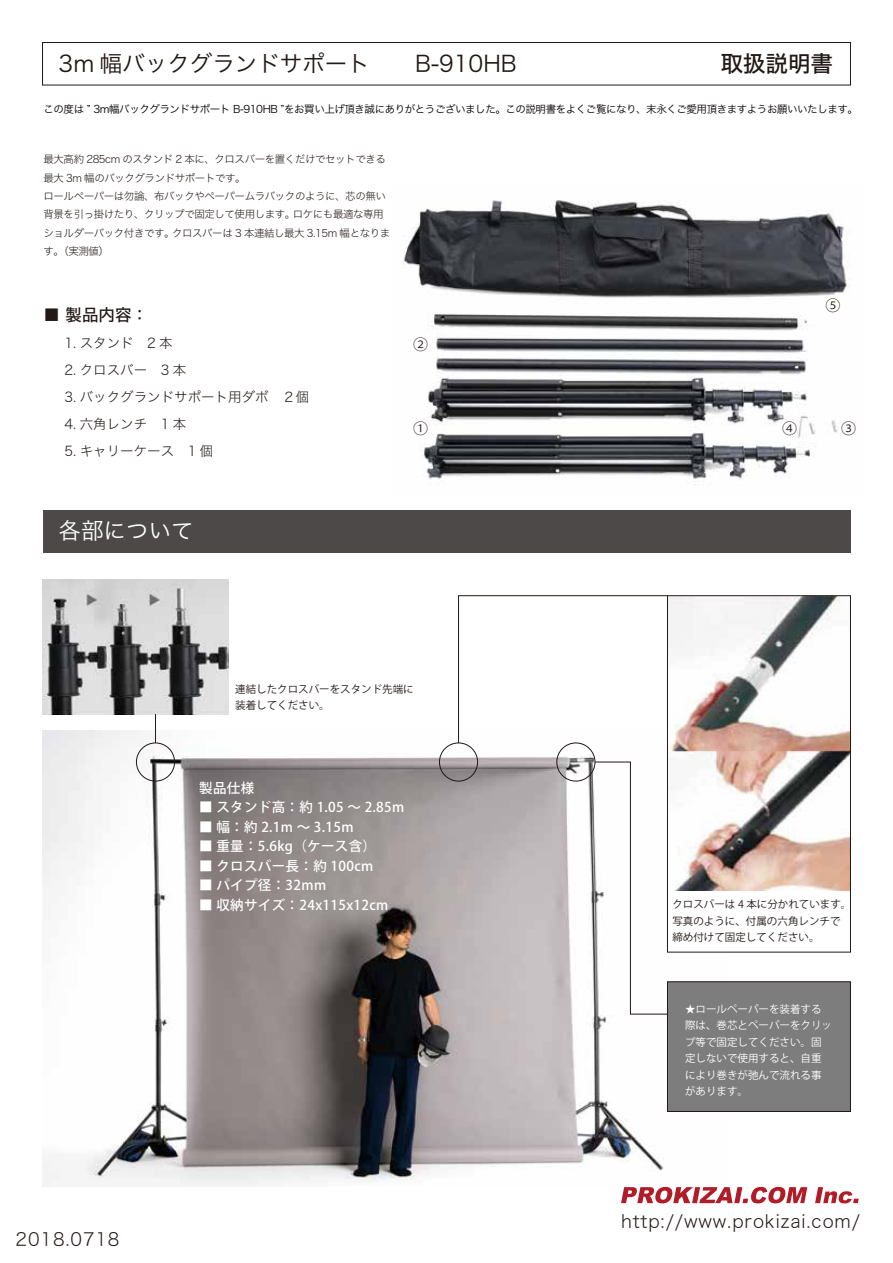
<style>
.page{position:relative;width:893px;height:1263px;background:#fff}
.page>*{position:absolute;margin:0;border:0;box-sizing:border-box;transform-origin:0 0}
.t1{font:22.5px "Hiragino Sans W3";color:#221815}
.t2{font:22.5px "Hiragino Sans W3";color:#fff}
.t3{font:22.5px "Hiragino Sans W5";color:#221815}
.t4{font:18px "Hiragino Sans W2";letter-spacing:.05em;color:#221815}
.t5{font:16.5px "Hiragino Sans W5";color:#221815}
.t6{font:15px "Koz Go Pr 6 N";color:#221815}
.t7{font:500 13.5px "Koz Go Pr 6 N";letter-spacing:.025em;color:#fff}
.t8{font:13.5px "Hiragino Sans W2";color:#221815}
.t9{font:10.5px/18.3px "Hiragino Sans W2";letter-spacing:-.04em;color:#221815}
.t10{font:10.5px "Hira Kaku Pro W3";letter-spacing:-.04em;color:#060001}
.t11{font:10.5px/16.5px "Koz Go Pr 6 N";color:#221815}
.t12{font:10.5px/16.5px "Koz Go Pr 6 N";color:#fff}
</style>
<div class="page">
<img style="left:402px;top:200px;width:448px;height:285px">
<img style="left:43px;top:730px;width:685px;height:457px">
<img style="left:669px;top:597px;width:180px;height:293px">
<div style="left:136px;top:742px;width:39px;height:39px;border:1px solid #221815;border-radius:50%"></div>
<img style="left:43px;top:580px;width:186px;height:134px">
<div style="left:667px;top:981px;width:184px;height:131px;background:#7d7d7d;border:1px solid #221815"></div>
<div style="left:43px;top:510px;width:807px;height:43px;background:#4c4948"></div>
<svg style="left:621px;top:1187px;width:186px;height:16px"></svg>
<svg style="left:815px;top:1187px;width:44px;height:16px"></svg>
<div style="left:42px;top:42px;width:809px;height:43px;border:1px solid #221815"></div>
<svg style="left:458px;top:595px;width:209px;height:149px"></svg>
<svg style="left:155px;top:714px;width:1px;height:29px"></svg>
<div style="left:439px;top:742px;width:39px;height:39px;border:1px solid #221815;border-radius:50%"></div>
<svg style="left:594px;top:761px;width:74px;height:254px"></svg>
<div style="left:556px;top:742px;width:39px;height:39px;border:1px solid #221815;border-radius:50%"></div>
<div style="left:667px;top:595px;width:184px;height:357px;border:1px solid #221815"></div>
<h1 class="t1" style="left:59px;top:43px;width:460px">3m 幅バックグランドサポート　　B-910HB</h1>
<h1 class="t3" style="left:720px;top:43px;width:114px">取扱説明書</h1>
<p class="t10" style="left:44px;top:99px;width:816px">この度は ” 3m幅バックグランドサポート B-910HB ”をお買い上げ頂き誠にありがとうございました。この説明書をよくご覧になり、末永くご愛用頂きますようお願いいたします。</p>
<p class="t9" style="left:44px;top:149px;width:348px">最大高約 285cm のスタンド 2 本に、クロスバーを置くだけでセットできる最大 3m 幅のバックグランドサポートです。<br>ロールペーパーは勿論、布バックやペーパームラバックのように、芯の無い背景を引っ掛けたり、クリップで固定して使用します。ロケにも最適な専用ショルダーバック付きです。クロスバーは 3 本連結し最大 3.15m 幅となります。（実測値）</p>
<h3 class="t5" style="left:44px;top:300px;width:106px">■ 製品内容：</h3>
<p class="t8" style="left:64px;top:331px;width:110px">1. スタンド　2 本</p>
<p class="t8" style="left:64px;top:358px;width:123px">2. クロスバー　3 本</p>
<p class="t8" style="left:64px;top:385px;width:246px">3. バックグランドサポート用ダボ　２個</p>
<p class="t8" style="left:64px;top:412px;width:123px">4. 六角レンチ　1 本</p>
<p class="t8" style="left:64px;top:439px;width:150px">5. キャリーケース　1 個</p>
<h1 class="t2" style="left:59px;top:510px;width:136px">各部について</h1>
<h3 class="t6" style="left:413px;top:336px;width:16px">②</h3>
<h3 class="t6" style="left:413px;top:420px;width:16px">①</h3>
<p class="t11" style="left:235px;top:681px;width:180px">連結したクロスバーをスタンド先端に装着してください。</p>
<p class="t7" style="left:199px;top:780px;width:57px">製品仕様</p>
<p class="t7" style="left:199px;top:800px;width:207px">■ スタンド高：約 1.05 ～ 2.85m</p>
<p class="t7" style="left:199px;top:819px;width:156px">■ 幅：約 2.1m ～ 3.15m</p>
<p class="t7" style="left:199px;top:839px;width:178px">■ 重量：5.6kg（ケース含）</p>
<p class="t7" style="left:199px;top:858px;width:175px">■ クロスバー長：約 100cm</p>
<p class="t7" style="left:199px;top:878px;width:128px">■ パイプ径：32mm</p>
<p class="t7" style="left:199px;top:897px;width:191px">■ 収納サイズ：24x115x12cm</p>
<h2 class="t4" style="left:16px;top:1223px;width:105px">2018.0718</h2>
<h3 class="t6" style="left:825px;top:297px;width:16px">⑤</h3>
<h3 class="t6" style="left:782px;top:420px;width:16px">④</h3>
<h3 class="t6" style="left:841px;top:420px;width:16px">③</h3>
<p class="t11" style="left:672px;top:896px;width:180px">クロスバーは 4 本に分かれています。写真のように、付属の六角レンチで締め付けて固定してください。</p>
<p class="t12" style="left:685px;top:1001px;width:148px">★ロールペーパーを装着する際は、巻芯とペーパーをクリップ等で固定してください。固定しないで使用すると、自重により巻きが弛んで流れる事があります。</p>
<h2 class="t4" style="left:621px;top:1206px;width:241px">http://www.prokizai.com/</h2>
</div>
